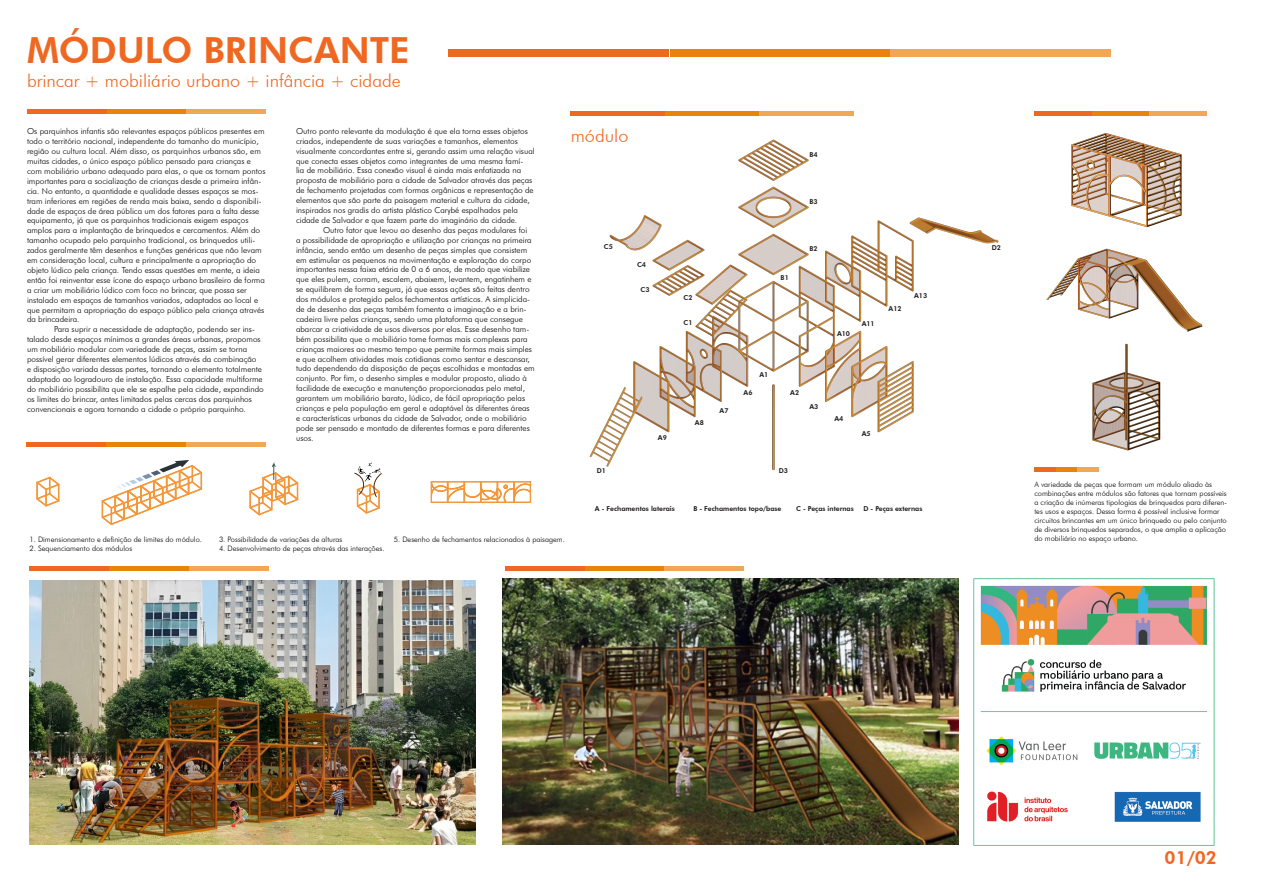
<style>
.page{position:relative;width:1263px;height:893px;background:#fff}
.page>*{position:absolute;margin:0;border:0;box-sizing:border-box;transform-origin:0 0}
.t1{font:800 36px "Futura BT";color:#ef6822}
.t2{font:300 18px "Futura BT";color:#f36621}
.t3{font:800 18px "Futura BT";color:#f36621}
.t4{font:300 8.25px/9.9px "Futura BT";color:#000001}
.t5{font:300 7.5px/9px "Futura BT";color:#000001}
.t6{font:800 6.75px "Futura BT";color:#231f20}
</style>
<div class="page">
<img style="left:26px;top:111px;width:1189px;height:735px">
<img style="left:571px;top:111px;width:440px;height:395px">
<img style="left:29px;top:580px;width:447px;height:265px">
<img style="left:502px;top:578px;width:456px;height:267px">
<div style="left:448px;top:49px;width:221px;height:8px;background:#ef6822"></div>
<div style="left:669px;top:49px;width:221px;height:8px;background:#e8840a"></div>
<div style="left:890px;top:49px;width:221px;height:8px;background:#f0a856"></div>
<hr style="left:571px;top:112px;width:94px;height:4px;background:#ef6822">
<hr style="left:665px;top:112px;width:94px;height:4px;background:#e8840a">
<hr style="left:759px;top:112px;width:95px;height:4px;background:#f0a856">
<hr style="left:1034px;top:112px;width:58px;height:4px;background:#ef6822">
<hr style="left:1149px;top:112px;width:57px;height:4px;background:#f0a856">
<hr style="left:1034px;top:467px;width:22px;height:4px;background:#ef6822">
<hr style="left:1056px;top:467px;width:21px;height:4px;background:#e8840a">
<hr style="left:1077px;top:467px;width:22px;height:4px;background:#f0a856">
<hr style="left:27px;top:109px;width:80px;height:4px;background:#ef6822">
<hr style="left:107px;top:109px;width:79px;height:4px;background:#e8840a">
<hr style="left:186px;top:109px;width:80px;height:4px;background:#f0a856">
<hr style="left:29px;top:566px;width:80px;height:4px;background:#ef6822">
<hr style="left:109px;top:566px;width:80px;height:4px;background:#e8840a">
<hr style="left:189px;top:566px;width:79px;height:4px;background:#f0a856">
<hr style="left:26px;top:442px;width:80px;height:4px;background:#ef6822">
<hr style="left:106px;top:442px;width:80px;height:4px;background:#e8840a">
<hr style="left:186px;top:442px;width:80px;height:4px;background:#f0a856">
<hr style="left:505px;top:566px;width:79px;height:4px;background:#ef6822">
<hr style="left:585px;top:566px;width:79px;height:4px;background:#e8840a">
<hr style="left:664px;top:566px;width:80px;height:4px;background:#f0a856">
<img style="left:1044px;top:111px;width:154px;height:120px">
<img style="left:1034px;top:234px;width:179px;height:102px">
<img style="left:1034px;top:340px;width:179px;height:117px">
<svg style="left:37px;top:477px;width:23px;height:29px"></svg>
<svg style="left:250px;top:462px;width:49px;height:53px"></svg>
<svg style="left:102px;top:460px;width:100px;height:65px"></svg>
<svg style="left:431px;top:481px;width:100px;height:22px"></svg>
<svg style="left:355px;top:461px;width:27px;height:52px"></svg>
<p class="t1" style="left:27px;top:29px;width:384px">MÓDULO BRINCANTE</p>
<p class="t2" style="left:27px;top:70px;width:375px">brincar + mobiliário urbano + infância + cidade</p>
<p class="t4" style="left:27px;top:126px;width:240px">Os parquinhos infantis são relevantes espaços públicos presentes em todo o território nacional, independente do tamanho do município, região ou cultura local. Além disso, os parquinhos urbanos são, em muitas cidades, o único espaço público pensado para crianças e com mobiliário urbano adequado para elas, o que os tornam pontos importantes para a socialização de crianças desde a primeira infân&shy;cia. No entanto, a quantidade e qualidade desses espaços se mos&shy;tram inferiores em regiões de renda mais baixa, sendo a disponibili&shy;dade de espaços de área pública um dos fatores para a falta desse equipamento, já que os parquinhos tradicionais exigem espaços amplos para a implantação de brinquedos e cercamentos. Além do tamanho ocupado pelo parquinho tradicional, os brinquedos utili&shy;zados geralmente têm desenhos e funções genéricas que não levam em consideração local, cultura e principalmente a apropriação do objeto lúdico pela criança. Tendo essas questões em mente, a ideia então foi reinventar esse ícone do espaço urbano brasileiro de forma a criar um mobiliário lúdico com foco no brincar, que possa ser instalado em espaços de tamanhos variados, adaptados ao local e que permitam a apropriação do espaço público pela criança através da brincadeira.</p>
<p class="t4" style="left:27px;top:324px;width:238px;text-indent:27px">Para suprir a necessidade de adaptação, podendo ser ins&shy;talado desde espaços mínimos a grandes áreas urbanas, propomos um mobiliário modular com variedade de peças, assim se torna possível gerar diferentes elementos lúdicos através da combinação<br>e disposição variada dessas partes, tornando o elemento totalmente adaptado ao logradouro de instalação. Essa capacidade multiforme do mobiliário possibilita que ele se espalhe pela cidade, expandindo os limites do brincar, antes limitados pelas cercas dos parquinhos convencionais e agora tornando a cidade o próprio parquinho.</p>
<p class="t4" style="left:296px;top:126px;width:240px">Outro ponto relevante da modulação é que ela torna esses objetos criados, independente de suas variações e tamanhos, elementos visualmente concordantes entre si, gerando assim uma relação visual que conecta esses objetos como integrantes de uma mesma famí-<br>lia de mobiliário. Essa conexão visual é ainda mais enfatizada na proposta de mobiliário para a cidade de Salvador através das peças de fechamento projetadas com formas orgânicas e representação de elementos que são parte da paisagem material e cultura da cidade, inspirados nos gradis do artista plástico Carybé espalhados pela cidade de Salvador e que fazem parte do imaginário da cidade.</p>
<p class="t4" style="left:296px;top:225px;width:240px;text-indent:27px">Outro fator que levou ao desenho das peças modulares foi<br>a possibilidade de apropriação e utilização por crianças na primeira infância, sendo então um desenho de peças simples que consistem em estimular os pequenos na movimentação e exploração do corpo importantes nessa faixa etária de 0 a 6 anos, de modo que viabilize que eles pulem, corram, escalem, abaixem, levantem, engatinhem e se equilibrem de forma segura, já que essas ações são feitas dentro dos módulos e protegido pelos fechamentos artísticos. A simplicida&shy;de de desenho das peças também fomenta a imaginação e a brin&shy;cadeira livre pelas crianças, sendo uma plataforma que consegue abarcar a criatividade de usos diversos por elas. Esse desenho tam&shy;bém possibilita que o mobiliário tome formas mais complexas para crianças maiores ao mesmo tempo que permite formas mais simples e que acolhem atividades mais cotidianas como sentar e descansar, tudo dependendo da disposição de peças escolhidas e montadas em conjunto. Por fim, o desenho simples e modular proposto, aliado à facilidade de execução e manutenção proporcionadas pelo metal, garantem um mobiliário barato, lúdico, de fácil apropriação pelas crianças e pela população em geral e adaptável às diferentes áreas e características urbanas da cidade de Salvador, onde o mobiliário pode ser pensado e montado de diferentes formas e para diferentes usos.</p>
<p class="t2" style="left:571px;top:124px;width:59px">módulo</p>
<p class="t6" style="left:604px;top:243px;width:10px">C5</p>
<p class="t6" style="left:637px;top:261px;width:10px">C4</p>
<p class="t6" style="left:640px;top:286px;width:10px">C3</p>
<p class="t6" style="left:597px;top:467px;width:11px">D1</p>
<p class="t6" style="left:658px;top:433px;width:10px">A9</p>
<p class="t6" style="left:809px;top:151px;width:10px">B4</p>
<p class="t6" style="left:809px;top:198px;width:10px">B3</p>
<p class="t6" style="left:809px;top:245px;width:10px">B2</p>
<p class="t6" style="left:781px;top:274px;width:10px">B1</p>
<p class="t6" style="left:683px;top:293px;width:10px">C2</p>
<p class="t6" style="left:914px;top:291px;width:15px">A13</p>
<p class="t6" style="left:888px;top:304px;width:15px">A12</p>
<p class="t6" style="left:683px;top:318px;width:10px">C1</p>
<p class="t6" style="left:862px;top:320px;width:15px">A11</p>
<p class="t6" style="left:837px;top:330px;width:15px">A10</p>
<p class="t6" style="left:759px;top:370px;width:10px">A1</p>
<p class="t6" style="left:744px;top:388px;width:10px">A6</p>
<p class="t6" style="left:790px;top:388px;width:10px">A2</p>
<p class="t6" style="left:719px;top:406px;width:10px">A7</p>
<p class="t6" style="left:809px;top:402px;width:10px">A3</p>
<p class="t6" style="left:695px;top:418px;width:10px">A8</p>
<p class="t6" style="left:834px;top:414px;width:10px">A4</p>
<p class="t6" style="left:862px;top:429px;width:10px">A5</p>
<p class="t6" style="left:779px;top:467px;width:11px">D3</p>
<p class="t6" style="left:992px;top:244px;width:11px">D2</p>
<p class="t5" style="left:1034px;top:480px;width:194px">A variedade de peças que formam um módulo aliado às combinações entre módulos são fatores que tornam possíveis a criação de inúmeras tipologias de brinquedos para diferen&shy;tes usos e espaços. Dessa forma é possível inclusive formar circuitos brincantes em um único brinquedo ou pelo conjunto de diversos brinquedos separados, o que amplia a aplicação</p>
<p class="t6" style="left:595px;top:504px;width:82px">A - Fechamentos laterais</p>
<p class="t6" style="left:693px;top:504px;width:90px">B - Fechamentos topo/base</p>
<p class="t6" style="left:796px;top:504px;width:59px">C - Peças internas</p>
<p class="t6" style="left:863px;top:504px;width:60px">D - Peças externas</p>
<p class="t5" style="left:29px;top:534px;width:174px">1. Dimensionamento e definição de limites do módulo.</p>
<p class="t5" style="left:1034px;top:534px;width:105px">do mobiliário no espaço urbano.</p>
<p class="t5" style="left:29px;top:543px;width:104px">2. Sequenciamento dos módulos</p>
<p class="t5" style="left:394px;top:534px;width:173px">5. Desenho de fechamentos relacionados à paisagem.</p>
<p class="t5" style="left:219px;top:534px;width:125px">3. Possibilidade de variações de alturas</p>
<p class="t5" style="left:219px;top:543px;width:167px">4. Desenvolvimento de peças através das interações.</p>
<p class="t3" style="left:1165px;top:847px;width:54px">01/02</p>
</div>
